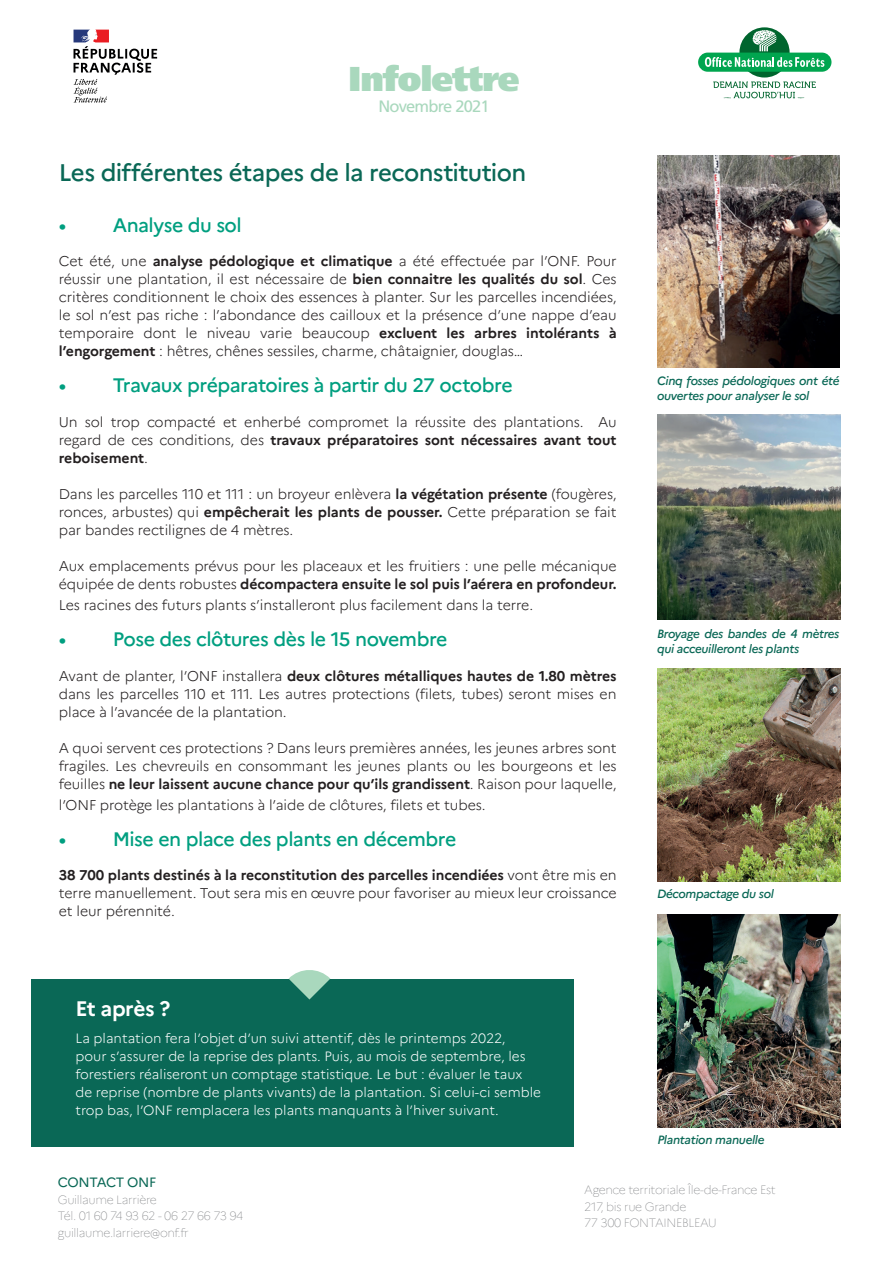
<style>
.page{position:relative;width:893px;height:1263px;background:#fff}
.page>*{position:absolute;margin:0;border:0;box-sizing:border-box;transform-origin:0 0}
.t1{font:900 34.5px "Frutiger LT Std";letter-spacing:-.03em;color:#a9d8bd}
.t2{font:500 24px "Marianne";letter-spacing:-.03em;color:#0a6856}
.t3{font:700 21px "Marianne";letter-spacing:-.025em;color:#fff}
.t4{font:500 19.5px "Marianne";letter-spacing:-.03em;color:#009f80}
.t5{font:16.5px "Frutiger LT Std";letter-spacing:-.05em;color:#a9d8bd}
.t6{font:300 14.1px/18px "Marianne";letter-spacing:-.005em;color:#231f20;text-align:justify}
.t7{font:300 13.5px/18px "Marianne";color:#fff}
.t8{font:13.5px "Marianne";letter-spacing:-.03em;color:#0a6856}
.t9{font:italic 500 12px/15px "Marianne";letter-spacing:-.025em;color:#0a6856}
.t10{font:100 12px/16.5px "Marianne";letter-spacing:-.03em;color:#808285}
.s1{font-weight:700}
</style>
<div class="page">
<div style="left:32px;top:979px;width:542px;height:167px;background:#0a6856"></div>
<svg style="left:74px;top:30px;width:83px;height:73px"></svg>
<svg style="left:739px;top:27px;width:51px;height:51px"></svg>
<div style="left:698px;top:53px;width:133px;height:19px;background:#00a54f;border-radius:10px"></div>
<svg style="left:752px;top:30px;width:24px;height:21px"></svg>
<svg style="left:705px;top:57px;width:119px;height:10px"></svg>
<svg style="left:713px;top:81px;width:103px;height:18px"></svg>
<img style="left:657px;top:155px;width:183px;height:213px">
<img style="left:657px;top:415px;width:183px;height:205px">
<img style="left:657px;top:668px;width:183px;height:213px">
<img style="left:657px;top:914px;width:183px;height:213px">
<svg style="left:289px;top:970px;width:41px;height:29px"></svg>
<h1 class="t1" style="left:349px;top:58px;width:172px">Infolettre</h1>
<p class="t5" style="left:378px;top:96px;width:113px">Novembre 2021</p>
<h2 class="t2" style="left:59px;top:158px;width:469px">Les différentes étapes de la reconstitution</h2>
<h3 class="t4" style="left:59px;top:213px;width:184px">• Analyse du sol</h3>
<p class="t6" style="left:59px;top:252px;width:559px">Cet été, une <span class="s1">analyse pédologique et climatique</span> a été effectuée par l’ONF. Pour réussir une plantation, il est nécessaire de <span class="s1">bien connaitre les qualités du sol</span>. Ces critères conditionnent le choix des essences à planter. Sur les parcelles incendiées, le sol n’est pas riche : l’abondance des cailloux et la présence d’une nappe d’eau temporaire dont le niveau varie beaucoup <span class="s1">excluent les arbres intolérants à l’engorgement</span> : hêtres, chênes sessiles, charme, châtaignier, douglas…</p>
<h3 class="t4" style="left:59px;top:374px;width:455px">• Travaux préparatoires à partir du 27 octobre</h3>
<p class="t6" style="left:59px;top:413px;width:559px">Un sol trop compacté et enherbé compromet la réussite des plantations. Au regard de ces conditions, des <span class="s1">travaux préparatoires sont nécessaires avant tout reboisement</span>.</p>
<p class="t6" style="left:59px;top:485px;width:559px">Dans les parcelles 110 et 111 : un broyeur enlèvera <span class="s1">la végétation présente</span> (fougères, ronces, arbustes) qui <span class="s1">empêcherait les plants de pousser.</span> Cette préparation se fait par bandes rectilignes de 4 mètres.</p>
<p class="t6" style="left:59px;top:557px;width:559px">Aux emplacements prévus pour les placeaux et les fruitiers : une pelle mécanique équipée de dents robustes <span class="s1">décompactera ensuite le sol puis l’aérera en profondeur.</span></p>
<p class="t6" style="left:59px;top:596px;width:476px">Les racines des futurs plants s’installeront plus facilement dans la terre.</p>
<h3 class="t4" style="left:59px;top:627px;width:390px">• Pose des clôtures dès le 15 novembre</h3>
<p class="t6" style="left:59px;top:666px;width:559px">Avant de planter, l’ONF installera <span class="s1">deux clôtures métalliques hautes de 1.80 mètres </span>dans les parcelles 110 et 111. Les autres protections (filets, tubes) seront mises en place à l’avancée de la plantation.</p>
<p class="t6" style="left:59px;top:738px;width:559px">A quoi servent ces protections ? Dans leurs premières années, les jeunes arbres sont fragiles. Les chevreuils en consommant les jeunes plants ou les bourgeons et les feuilles <span class="s1">ne leur laissent aucune chance pour qu’ils grandissent</span>. Raison pour laquelle,</p>
<p class="t6" style="left:59px;top:795px;width:428px">l’ONF protège les plantations à l’aide de clôtures, filets et tubes.</p>
<h3 class="t4" style="left:59px;top:827px;width:399px">• Mise en place des plants en décembre</h3>
<p class="t6" style="left:59px;top:866px;width:559px"><span class="s1">38 700 plants destinés à la reconstitution des parcelles incendiées</span> vont être mis en terre manuellement. Tout sera mis en œuvre pour favoriser au mieux leur croissance et leur pérennité.</p>
<h3 class="t3" style="left:75px;top:996px;width:96px">Et après ?</h3>
<p class="t7" style="left:75px;top:1029px;width:467px">La plantation fera l’objet d’un suivi attentif, dès le printemps 2022,<br>pour s’assurer de la reprise des plants. Puis, au mois de septembre, les forestiers réaliseront un comptage statistique. Le but : évaluer le taux de reprise (nombre de plants vivants) de la plantation. Si celui-ci semble trop bas, l’ONF remplacera les plants manquants à l’hiver suivant.</p>
<p class="t9" style="left:657px;top:373px;width:184px">Cinq fosses pédologiques ont été ouvertes pour analyser le sol</p>
<p class="t9" style="left:657px;top:626px;width:184px">Broyage des bandes de 4 mètres qui acceuilleront les plants</p>
<p class="t9" style="left:657px;top:886px;width:118px">Décompactage du sol</p>
<p class="t9" style="left:657px;top:1132px;width:109px">Plantation manuelle</p>
<p class="t8" style="left:58px;top:1174px;width:100px">CONTACT ONF</p>
<p class="t10" style="left:58px;top:1191px;width:187px">Guillaume Larrière<br>Tél. 01 60 74 93 62 - 06 27 66 73 94 guillaume.larriere@onf.fr</p>
<p class="t10" style="left:584px;top:1182px;width:193px">Agence territoriale Île-de-France Est<br>217, bis rue Grande<br>77 300 FONTAINEBLEAU</p>
</div>
